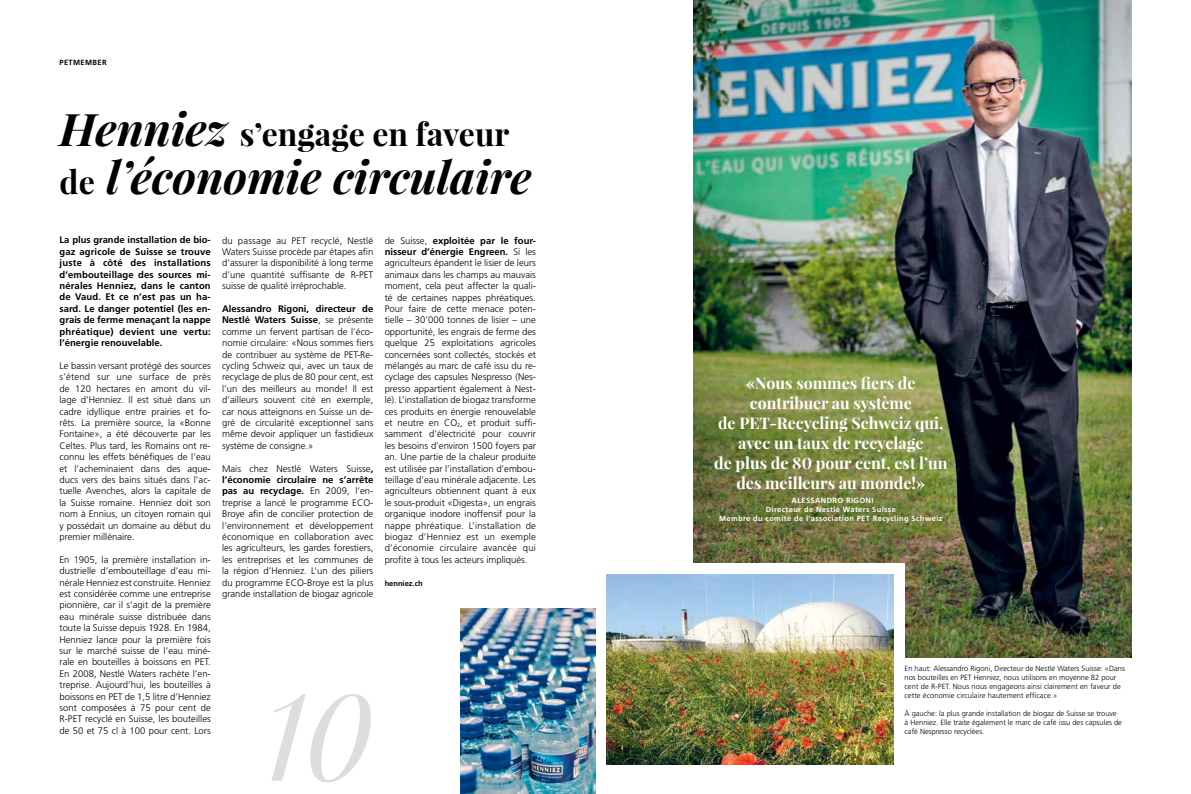
<style>
.page{position:relative;width:1191px;height:794px;background:#fff}
.page>*{position:absolute;margin:0;border:0;box-sizing:border-box;transform-origin:0 0}
.t1{font:italic 120px "Playfair Display";color:#dcddde}
.t2{font:italic 700 45px "Playfair Display";color:#000}
.t3{font:700 32px "Playfair Display";color:#000}
.t4{font:700 16px/20px "Playfair Display";color:#fff;text-align:center}
.t5{font:300 9.5px/11.4px "Frutiger";color:#000;text-align:justify}
.t6{font:700 9.5px/11.4px "Frutiger";color:#000;text-align:justify}
.t7{font:300 7.5px/9px "Frutiger";color:#000}
.t8{font:700 7.5px/9px "Frutiger";letter-spacing:.05em;color:#fff;text-align:center}
.t9{font:700 7.5px "Frutiger";color:#000}
.s1{font-style:italic;font-size:45px}
.s2{font-style:normal;font-size:32px}
.s3{font-weight:700}
</style>
<div class="page">
<img style="left:693px;top:0;width:438px;height:658px">
<div style="left:691px;top:563px;width:213px;height:103px;background:#fff"></div>
<img style="left:460px;top:608px;width:135px;height:186px">
<img style="left:607px;top:574px;width:286px;height:190px">
<p class="t9" style="left:60px;top:58px;width:11px">PETMEMBE</p>
<p class="t9" style="left:102px;top:58px;width:6px">R</p>
<h3 class="t3" style="left:60px;top:113px;width:451px"><span class="s1">Henniez</span> s’engage en faveur</h3>
<h2 class="t2" style="left:60px;top:146px;width:473px"><span class="s2">de</span> l’économie circulaire</h2>
<p class="t6" style="left:60px;top:234px;width:153px">La plus grande installation de bio&shy;gaz agricole de Suisse se trouve juste à côté des installations d’embouteillage des sources mi&shy;nérales Henniez, dans le canton de Vaud. Et ce n’est pas un ha&shy;sard. Le danger potentiel (les en&shy;grais de ferme menaçant la nappe phréatique) devient une vertu: l’énergie renouvelable.</p>
<p class="t5" style="left:60px;top:360px;width:153px">Le bassin versant protégé des sources s’étend sur une surface de près de 120 hectares en amont du vil&shy;lage d’Henniez. Il est situé dans un cadre idyllique entre prairies et fo&shy;rêts. La première source, la «Bonne Fontaine», a été découverte par les Celtes. Plus tard, les Romains ont re&shy;connu les effets bénéfiques de l’eau et l’acheminaient dans des aque&shy;ducs vers des bains situés dans l’ac&shy;tuelle Avenches, alors la capitale de la Suisse romaine. Henniez doit son nom à Ennius, un citoyen romain qui y possédait un domaine au début du premier millénaire.</p>
<p class="t5" style="left:60px;top:554px;width:153px">En 1905, la première installation in&shy;dustrielle d’embouteillage d’eau mi&shy;nérale Henniez est construite. Henniez est considérée comme une entreprise pionnière, car il s’agit de la première eau minérale suisse distribuée dans toute la Suisse depuis 1928. En 1984, Henniez lance pour la première fois sur le marché suisse de l’eau miné&shy;rale en bouteilles à boissons en PET.<br>En 2008, Nestlé Waters rachète l’en&shy;treprise. Aujourd’hui, les bouteilles à boissons en PET de 1,5 litre d’Henniez sont composées à 75 pour cent de R-PET recyclé en Suisse, les bouteilles de 50 et 75 cl à 100 pour cent. Lors</p>
<p class="t5" style="left:222px;top:234px;width:153px">du passage au PET recyclé, Nestlé Waters Suisse procède par étapes afin d’assurer la disponibilité à long terme d’une quantité suffisante de R-PET suisse de qualité irréprochable.</p>
<p class="t5" style="left:222px;top:303px;width:153px"><span class="s3">Alessandro Rigoni, directeur de Nestlé Waters Suisse</span>, se présente comme un fervent partisan de l’éco&shy;nomie circulaire: «Nous sommes fiers de contribuer au système de PET-Re&shy;cycling Schweiz qui, avec un taux de recyclage de plus de 80 pour cent, est l’un des meilleurs au monde! Il est d’ailleurs souvent cité en exemple, car nous atteignons en Suisse un de&shy;gré de circularité exceptionnel sans même devoir appliquer un fastidieux système de consigne.»</p>
<p class="t5" style="left:222px;top:462px;width:153px">Mais chez Nestlé Waters Suisse<span class="s3">, l’économie circulaire ne s’arrête pas au recyclage.</span> En 2009, l’en&shy;treprise a lancé le programme ECO-Broye afin de concilier protection de l’environnement et développement économique en collaboration avec les agriculteurs, les gardes forestiers, les entreprises et les communes de la région d’Henniez. L’un des piliers du programme ECO-Broye est la plus grande installation de biogaz agricole</p>
<p class="t5" style="left:385px;top:234px;width:153px">de Suisse, <span class="s3">exploitée par le four&shy;nisseur d’énergie Engreen.</span> Si les agriculteurs épandent le lisier de leurs animaux dans les champs au mauvais moment, cela peut affecter la quali&shy;té de certaines nappes phréatiques.<br>Pour faire de cette menace poten&shy;tielle – 30’000 tonnes de lisier – une opportunité, les engrais de ferme des quelque 25 exploitations agricoles concernées sont collectés, stockés et mélangés au marc de café issu du re&shy;cyclage des capsules Nespresso (Nes&shy;presso appartient également à Nest&shy;lé). L’installation de biogaz transforme ces produits en énergie renouvelable et neutre en CO<sub>2</sub>, et produit suffi&shy;samment d’électricité pour couvrir les besoins d’environ 1500 foyers par an. Une partie de la chaleur produite est utilisée par l’installation d’embou&shy;teillage d’eau minérale adjacente. Les agriculteurs obtiennent quant à eux le sous-produit «Digesta», un engrais organique inodore inoffensif pour la nappe phréatique. L’installation de biogaz d’Henniez est un exemple d’économie circulaire avancée qui profite à tous les acteurs impliqués.</p>
<p class="t9" style="left:385px;top:578px;width:39px">henniez.ch</p>
<h1 class="t1" style="left:263px;top:655px;width:112px">10</h1>
<h3 class="t4" style="left:714px;top:373px;width:235px">«Nous sommes fiers de contribuer au système<br>de PET-Recycling Schweiz qui, avec un taux de recyclage<br>de plus de 80 pour cent, est l’un des meilleurs au monde!»</h3>
<p class="t8" style="left:719px;top:496px;width:225px">Alessandro Rigoni<br>Directeur de Nestlé Waters Suisse<br>Membre du comité de l’association PET Recycling Schweiz</p>
<p class="t7" style="left:904px;top:664px;width:222px">En haut: Alessandro Rigoni, Directeur de Nestlé Waters Suisse: «Dans nos bouteilles en PET Henniez, nous utilisons en moyenne 82 pour cent de R-PET. Nous nous engageons ainsi clairement en faveur de cette économie circulaire hautement efficace.»</p>
<p class="t7" style="left:904px;top:709px;width:219px">À gauche: la plus grande installation de biogaz de Suisse se trouve à Henniez. Elle traite également le marc de café issu des capsules de café Nespresso recyclées.</p>
</div>
